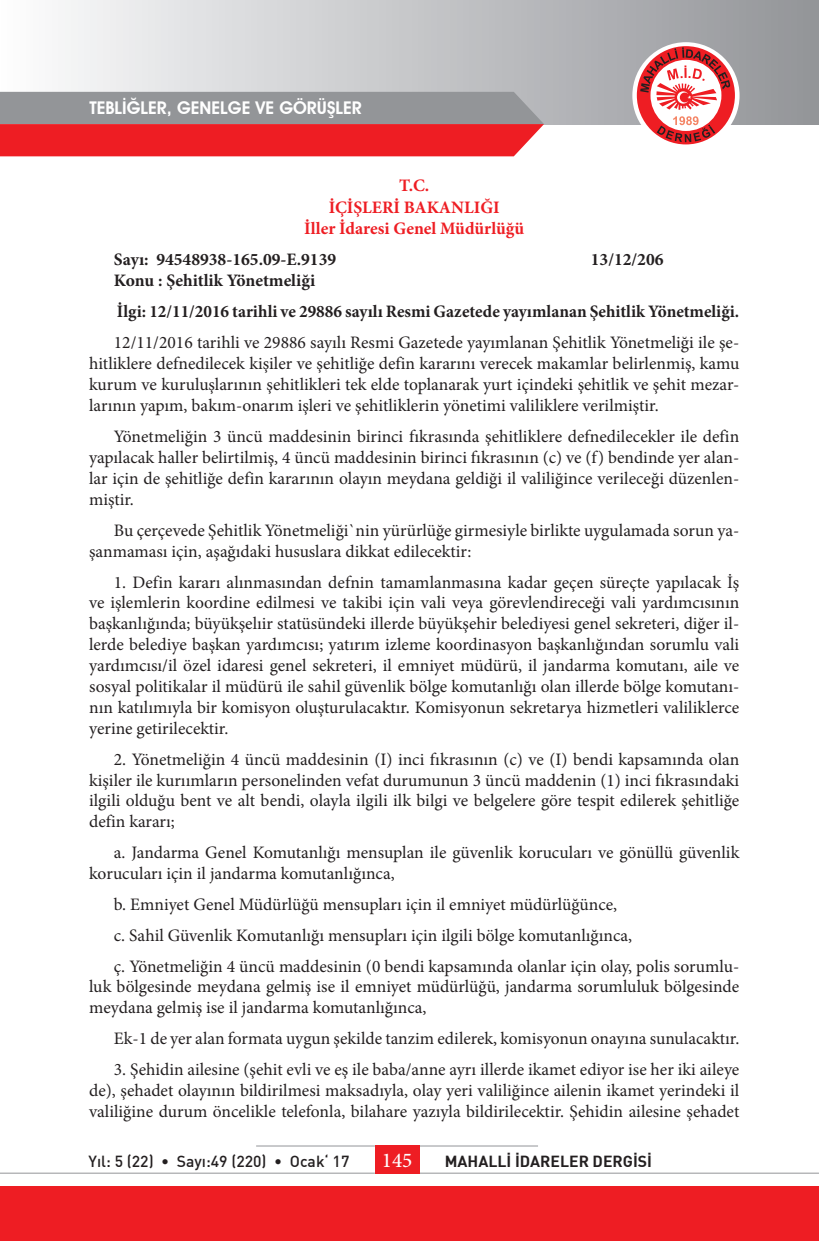
<style>
.page{position:relative;width:819px;height:1241px;background:#fff}
.page>*{position:absolute;margin:0;border:0;box-sizing:border-box;transform-origin:0 0}
.t1{font:500 21px "Minion Pro";color:#fff}
.t2{font:17.5px/20.8px "Minion Pro";color:#231f20;text-align:justify}
.t3{font:700 17.5px/31px "Minion Pro";color:#231f20}
.t4{font:700 17.5px/21px "Minion Pro";color:#ee1d23;text-align:center}
.t5{font:700 17.5px "Avant Garde";color:#fff}
.t6{font:500 15.75px "DI Nbek";color:#231f20}
.t7{font:700 15.75px "DI Nbek";color:#231f20}
</style>
<div class="page">
<div style="left:0;top:0;width:819px;height:124px;background:linear-gradient(to right,#fcfcfd,#929498)"></div>
<div style="left:632px;top:42px;width:107px;height:107px;background:#fff;border-radius:50%"></div>
<svg style="left:636px;top:46px;width:98px;height:98px"></svg>
<hr style="left:419px;top:1172px;width:400px;height:1px;background:#939598">
<hr style="left:419px;top:1145px;width:119px;height:1px;background:#939598">
<hr style="left:256px;top:1145px;width:119px;height:1px;background:#939598">
<hr style="left:0;top:1172px;width:375px;height:1px;background:#939598">
<div style="left:375px;top:1145px;width:44px;height:28px;background:#ee1d23"></div>
<div style="left:0;top:1186px;width:819px;height:54px;background:#ee1d23"></div>
<svg style="left:0;top:92px;width:544px;height:64px;background:#c15c60"></svg>
<p class="t5" style="left:89px;top:97px;width:274px">TEBLİĞLER, GENELGE VE GÖRÜŞLER</p>
<p class="t4" style="left:304px;top:175px;width:221px">T.C.<br>İÇİŞLERİ BAKANLIĞI<br>İller İdaresi Genel Müdürlüğü</p>
<p class="t3" style="left:114px;top:243px;width:224px">Sayı: 94548938-165.09-E.9139</p>
<p class="t3" style="left:590px;top:243px;width:74px">13/12/206</p>
<p class="t3" style="left:114px;top:264px;width:627px">Konu : Şehitlik Yönetmeliği<br>İlgi: 12/11/2016 tarihli ve 29886 sayılı Resmi Gazetede yayımlanan Şehitlik Yönetmeliği.</p>
<p class="t2" style="left:89px;top:331px;width:651px;text-indent:25px">12/11/2016 tarihli ve 29886 sayılı Resmi Gazetede yayımlanan Şehitlik Yönetmeliği ile şe&shy;hitliklere defnedilecek kişiler ve şehitliğe defin kararını verecek makamlar belirlenmiş, kamu kurum ve kuruluşlarının şehitlikleri tek elde toplanarak yurt içindeki şehitlik ve şehit mezar&shy;larının yapım, bakım-onarım işleri ve şehitliklerin yönetimi valiliklere verilmiştir.</p>
<p class="t2" style="left:89px;top:426px;width:651px;text-indent:25px">Yönetmeliğin 3 üncü maddesinin birinci fıkrasında şehitliklere defnedilecekler ile defin yapılacak haller belirtilmiş, 4 üncü maddesinin birinci fıkrasının (c) ve (f) bendinde yer alan&shy;lar için de şehitliğe defin kararının olayın meydana geldiği il valiliğince verileceği düzenlen&shy;miştir.</p>
<p class="t2" style="left:89px;top:520px;width:651px;text-indent:25px">Bu çerçevede Şehitlik Yönetmeliği`nin yürürlüğe girmesiyle birlikte uygulamada sorun ya&shy;şanmaması için, aşağıdaki hususlara dikkat edilecektir:</p>
<p class="t2" style="left:89px;top:571px;width:651px;text-indent:25px">1. Defin kararı alınmasından defnin tamamlanmasına kadar geçen süreçte yapılacak İş ve işlemlerin koordine edilmesi ve takibi için vali veya görevlendireceği vali yardımcısının başkanlığında; büyükşelıir statüsündeki illerde büyükşehir belediyesi genel sekreteri, diğer il&shy;lerde belediye başkan yardımcısı; yatırım izleme koordinasyon başkanlığından sorumlu vali yardımcısı/il özel idaresi genel sekreteri, il emniyet müdürü, il jandarma komutanı, aile ve sosyal politikalar il müdürü ile sahil güvenlik bölge komutanlığı olan illerde bölge komutanı&shy;nın katılımıyla bir komisyon oluşturulacaktır. Komisyonun sekretarya hizmetleri valiliklerce yerine getirilecektir.</p>
<p class="t2" style="left:89px;top:748px;width:651px;text-indent:25px">2. Yönetmeliğin 4 üncü maddesinin (I) inci fıkrasının (c) ve (I) bendi kapsamında olan kişiler ile kurıımların personelinden vefat durumunun 3 üncü maddenin (1) inci fıkrasındaki ilgili olduğu bent ve alt bendi, olayla ilgili ilk bilgi ve belgelere göre tespit edilerek şehitliğe defin kararı;</p>
<p class="t2" style="left:89px;top:842px;width:651px;text-indent:25px">a. Jandarma Genel Komutanlığı mensuplan ile güvenlik korucuları ve gönüllü güvenlik korucuları için il jandarma komutanlığınca,</p>
<p class="t2" style="left:114px;top:888px;width:627px;line-height:30.8px;text-align:left">b. Emniyet Genel Müdürlüğü mensupları için il emniyet müdürlüğünce,<br>c. Sahil Güvenlik Komutanlığı mensupları için ilgili bölge komutanlığınca,<br>ç. Yönetmeliğin 4 üncü maddesinin (0 bendi kapsamında olanlar için olay, polis sorumlu-</p>
<p class="t2" style="left:89px;top:976px;width:651px">luk bölgesinde meydana gelmiş ise il emniyet müdürlüğü, jandarma sorumluluk bölgesinde meydana gelmiş ise il jandarma komutanlığınca,</p>
<p class="t2" style="left:114px;top:1027px;width:627px">Ek-1 de yer alan formata uygun şekilde tanzim edilerek, komisyonun onayına sunulacaktır.</p>
<p class="t2" style="left:89px;top:1058px;width:651px;text-indent:25px">3. Şehidin ailesine (şehit evli ve eş ile baba/anne ayrı illerde ikamet ediyor ise her iki aileye de), şehadet olayının bildirilmesi maksadıyla, olay yeri valiliğince ailenin ikamet yerindeki il valiliğine durum öncelikle telefonla, bilahare yazıyla bildirilecektir. Şehidin ailesine şehadet</p>
<p class="t6" style="left:88px;top:1151px;width:262px">Yıl: 5 (22) • Sayı:49 (220) • Ocak‘ 17</p>
<p class="t1" style="left:382px;top:1145px;width:32px">145</p>
<p class="t7" style="left:444px;top:1150px;width:209px">MAHALLİ İDARELER DERGİSİ</p>
</div>
